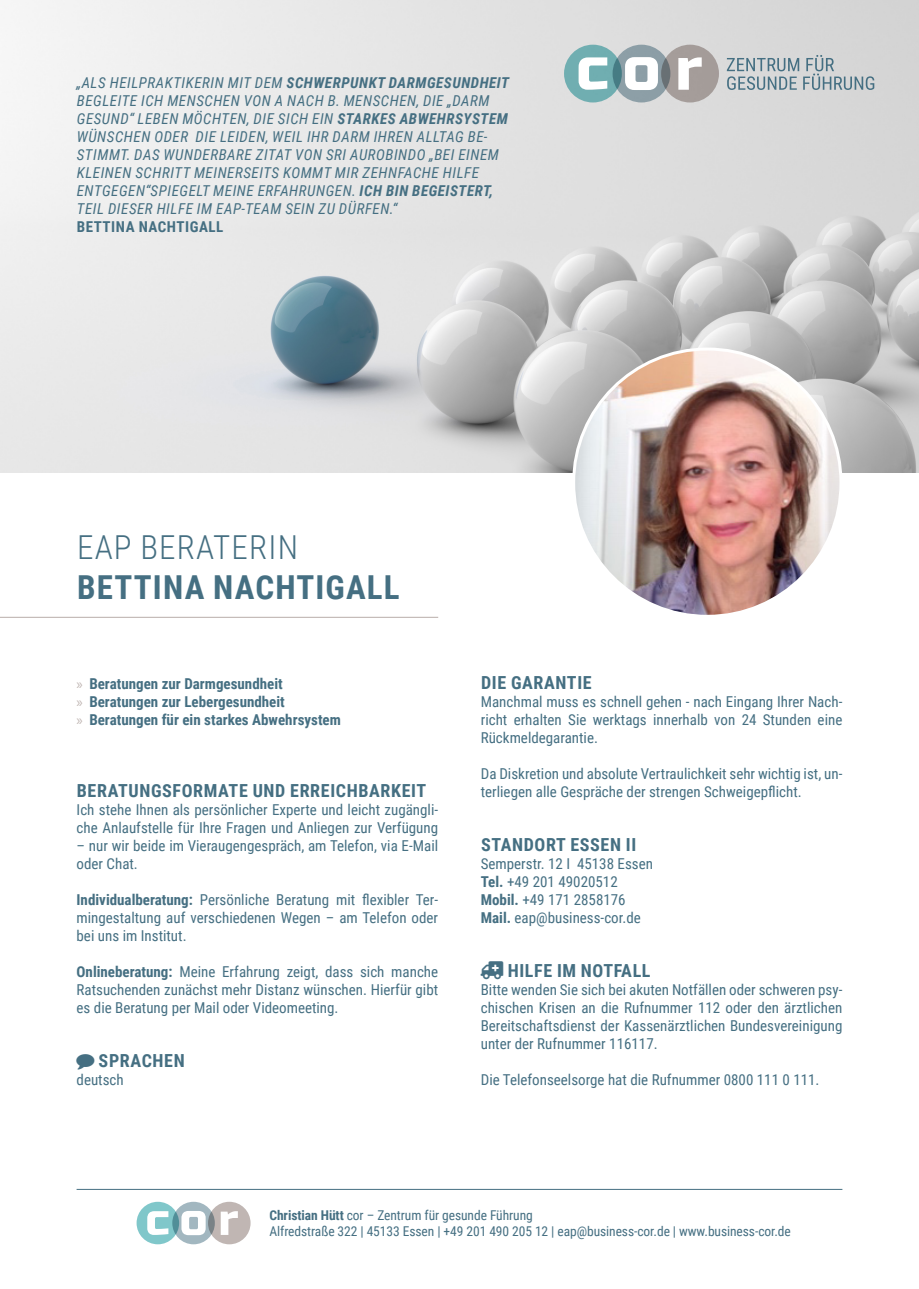
<style>
.page{position:relative;width:919px;height:1289px;background:#fff}
.page>*{position:absolute;margin:0;border:0;box-sizing:border-box;transform-origin:0 0}
.t1{font:700 33px "Roboto Condensed";letter-spacing:.035em;color:#456f82}
.t2{font:300 33px "Roboto Condensed";letter-spacing:.035em;color:#456f82}
.t3{font:700 18px "Roboto Condensed";letter-spacing:.035em;color:#456f82}
.t4{font:15px/18px "Roboto Condensed";color:#456f82}
.t5{font:italic 15px/18px "Roboto Condensed";letter-spacing:.035em;color:#456f82}
.t6{font:700 15px/18px "Roboto Condensed";color:#456f82}
.t7{font:700 15px "Roboto Condensed";letter-spacing:.035em;color:#456f82}
.t8{font:13.5px/16.2px "Roboto Condensed";letter-spacing:-.005em;color:#456f82}
.s1{font-weight:700}
.s2{font-family:"Myriad Pro";font-weight:400;color:#c0b6b3}
</style>
<div class="page">
<img style="left:0;top:0;width:918px;height:473px">
<div style="left:564px;top:45px;width:57px;height:57px;background:#70aeb1;border-radius:50%"></div>
<svg style="left:612px;top:45px;width:58px;height:57px"></svg>
<svg style="left:661px;top:45px;width:58px;height:57px;background:#9e9896"></svg>
<svg style="left:578px;top:57px;width:29px;height:33px"></svg>
<svg style="left:625px;top:57px;width:33px;height:33px"></svg>
<svg style="left:678px;top:57px;width:23px;height:33px"></svg>
<svg style="left:726px;top:55px;width:148px;height:35px;background:#b5bfc3"></svg>
<svg style="left:136px;top:1201px;width:114px;height:43px"></svg>
<hr style="left:77px;top:1189px;width:765px;height:1px;background:#456f82">
<hr style="left:0;top:616px;width:438px;height:2px;background:#c0b6b3">
<img style="left:573px;top:349px;width:267px;height:267px;border-radius:134px">
<p class="t5" style="left:77px;top:73px;width:434px">„ALS HEILPRAKTIKERIN MIT DEM <span class="s1">SCHWERPUNKT DARMGESUNDHEIT </span>BEGLEITE ICH MENSCHEN VON A NACH B. MENSCHEN, DIE „DARM GESUND“ LEBEN MÖCHTEN, DIE SICH EIN <span class="s1">STARKES ABWEHRSYSTEM </span>WÜNSCHEN ODER DIE LEIDEN, WEIL IHR DARM IHREN ALLTAG BE-STIMMT. DAS WUNDERBARE ZITAT VON SRI AUROBINDO „BEI EINEM KLEINEN SCHRITT MEINERSEITS KOMMT MIR ZEHNFACHE HILFE ENTGEGEN“SPIEGELT MEINE ERFAHRUNGEN. <span class="s1">ICH BIN BEGEISTERT, </span>TEIL DIESER HILFE IM EAP-TEAM SEIN ZU DÜRFEN.“</p>
<p class="t7" style="left:77px;top:216px;width:148px">BETTINA NACHTIGALL</p>
<h1 class="t2" style="left:77px;top:524px;width:222px">EAP BERATERIN</h1>
<h1 class="t1" style="left:77px;top:564px;width:324px">BETTINA NACHTIGALL</h1>
<p class="t6" style="left:77px;top:674px;width:266px"><span class="s2">»</span> Beratungen zur Darmgesundheit<br><span class="s2">»</span> Beratungen zur Lebergesundheit<br><span class="s2">»</span> Beratungen für ein starkes Abwehrsystem</p>
<p class="t3" style="left:77px;top:778px;width:351px">BERATUNGSFORMATE UND ERREICHBARKEIT</p>
<p class="t4" style="left:77px;top:800px;width:363px">Ich stehe Ihnen als persönlicher Experte und leicht zugängli&shy;che Anlaufstelle für Ihre Fragen und Anliegen zur Verfügung</p>
<p class="t4" style="left:77px;top:836px;width:363px">– nur wir beide im Vieraugengespräch, am Telefon, via E-Mail oder Chat.</p>
<p class="t4" style="left:77px;top:890px;width:363px;text-align:justify"><span class="s1">Individualberatung:</span> Persönliche Beratung mit flexibler Ter&shy;mingestaltung auf verschiedenen Wegen – am Telefon oder bei uns im Institut.</p>
<p class="t4" style="left:77px;top:962px;width:363px;text-align:justify"><span class="s1">Onlineberatung:</span> Meine Erfahrung zeigt, dass sich manche Ratsuchenden zunächst mehr Distanz wünschen. Hierfür gibt es die Beratung per Mail oder Videomeeting.</p>
<p class="t3" style="left:77px;top:1048px;width:110px">◆ SPRACHEN</p>
<p class="t4" style="left:77px;top:1070px;width:49px">deutsch</p>
<p class="t3" style="left:481px;top:670px;width:112px">DIE GARANTIE</p>
<p class="t4" style="left:480px;top:692px;width:363px;text-align:justify">Manchmal muss es schnell gehen - nach Eingang Ihrer Nach&shy;richt erhalten Sie werktags innerhalb von 24 Stunden eine Rückmeldegarantie.</p>
<p class="t4" style="left:480px;top:764px;width:363px">Da Diskretion und absolute Vertraulichkeit sehr wichtig ist, un&shy;terliegen alle Gespräche der strengen Schweigepflicht.</p>
<p class="t3" style="left:481px;top:832px;width:157px">STANDORT ESSEN II</p>
<p class="t4" style="left:480px;top:854px;width:174px">Semperstr. 12 I 45138 Essen<br><span class="s1">Tel.</span> +49 201 49020512<br><span class="s1">Mobil.</span> +49 171 2858176<br><span class="s1">Mail.</span> eap@business-cor.de</p>
<p class="t3" style="left:507px;top:958px;width:144px">HILFE IM NOTFALL</p>
<p class="t4" style="left:480px;top:980px;width:363px;text-align:justify">Bitte wenden Sie sich bei akuten Notfällen oder schweren psy&shy;chischen Krisen an die Rufnummer 112 oder den ärztlichen Bereitschaftsdienst der Kassenärztlichen Bundesvereinigung unter der Rufnummer 116117.</p>
<p class="t4" style="left:480px;top:1070px;width:340px">Die Telefonseelsorge hat die Rufnummer 0800 111 0 111.</p>
<p class="t8" style="left:269px;top:1206px;width:523px"><span class="s1">Christian Hütt</span> cor – Zentrum für gesunde Führung<br>Alfredstraße 322 | 45133 Essen | +49 201 490 205 12 | eap@business-cor.de | www.business-cor.de</p>
</div>
